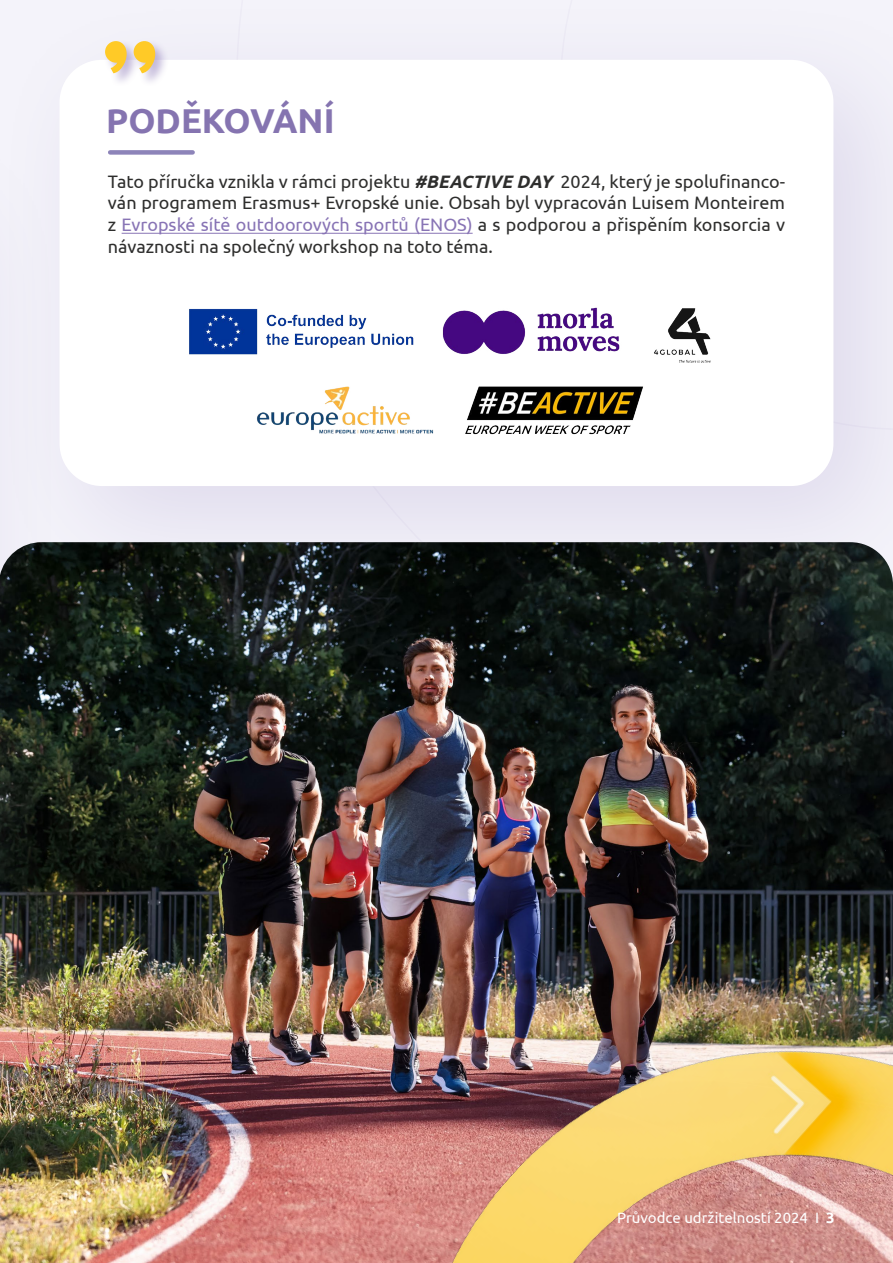
<style>
.page{position:relative;width:893px;height:1263px;background:#fff}
.page>*{position:absolute;margin:0;border:0;box-sizing:border-box;transform-origin:0 0}
.t1{font:700 34.5px "Ubuntu";color:#8574b0}
.t2{font:18px/21.6px "Ubuntu";color:#2e2e2d;text-align:justify}
.t3{font:15px "Ubuntu";color:#fff}
.s1{font-weight:700;font-style:italic}
.s2{color:#8874b5}
.s3{font-weight:700}
</style>
<div class="page">
<div style="left:0;top:0;width:893px;height:611px;background:#eeecf6"></div>
<div style="left:60px;top:60px;width:773px;height:426px;background:#fff;border-radius:43px"></div>
<hr style="left:122px;top:233px;width:351px;height:1px;background:#8874b5">
<img style="left:0;top:542px;width:893px;height:721px">
<img style="left:183px;top:639px;width:710px;height:624px">
<div style="left:110px;top:150px;width:83px;height:5px;background:#8d84b9"></div>
<div style="left:103px;top:39px;width:66px;height:48px;background:#8874b5;opacity:.5"></div>
<svg style="left:105px;top:41px;width:50px;height:32px"></svg>
<img style="left:189px;top:307px;width:522px;height:128px">
<div style="left:0;top:116px;width:66px;height:938px;background:#8874b5;opacity:.2"></div>
<h1 class="t1" style="left:106px;top:100px;width:230px">PODĚKOVÁNÍ</h1>
<p class="t2" style="left:108px;top:170px;width:679px">Tato příručka vznikla v rámci projektu <span class="s1">#BEACTIVE DAY</span> 2024, který je spolufinanco&shy;ván programem Erasmus+ Evropské unie. Obsah byl vypracován Luisem Monteirem z <span class="s2">Evropské sítě outdoorových sportů (ENOS)</span> a s podporou a přispěním konsorcia v návaznosti na společný workshop na toto téma.</p>
<p class="t3" style="left:617px;top:1209px;width:219px">Průvodce udržitelností 2024 I <span class="s3">3</span></p>
</div>
